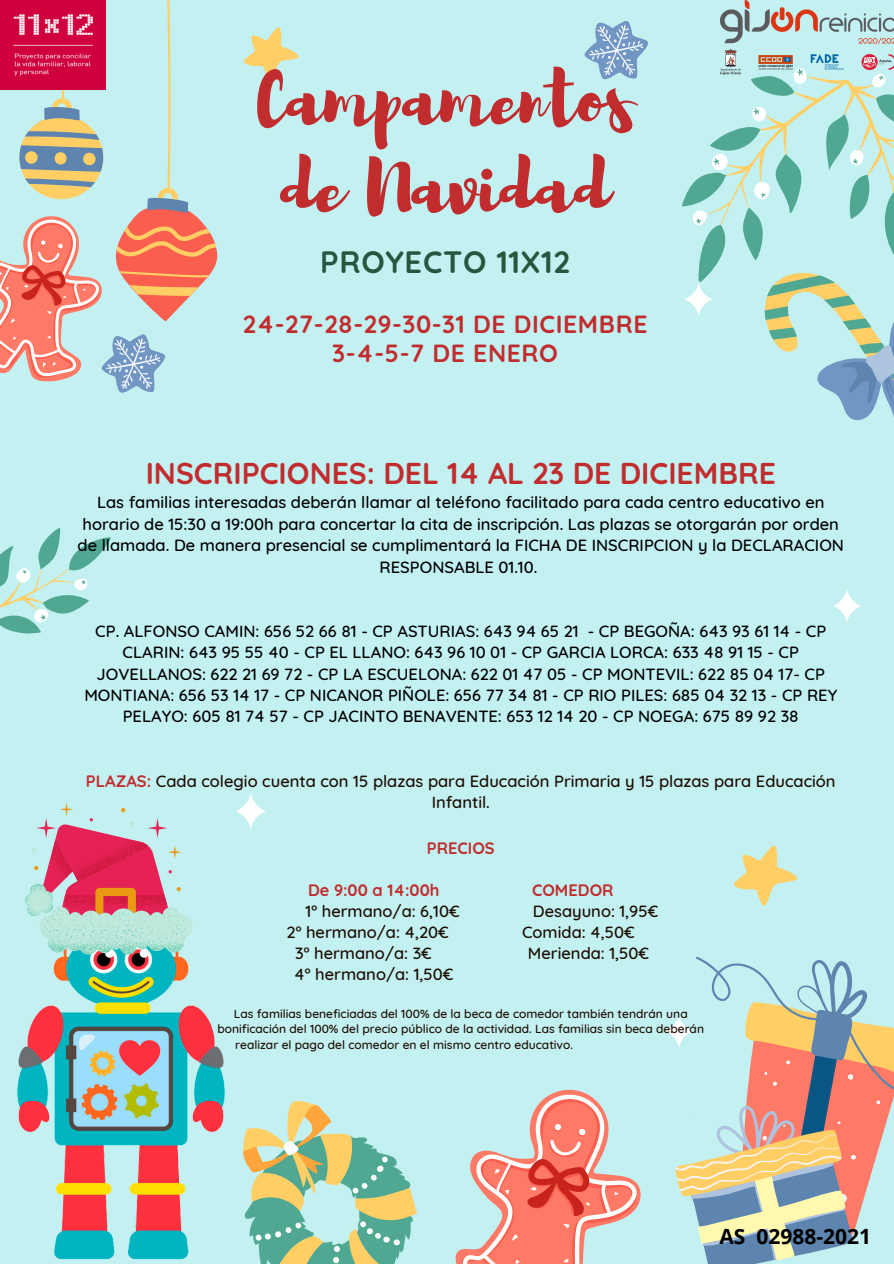
<style>
.page{position:relative;width:894px;height:1264px;background:#fff}
.page>*{position:absolute;margin:0;border:0;box-sizing:border-box;transform-origin:0 0}
.t1{font:73.65px/87.8px "Brusher";color:#c12d2e;text-align:center}
.t2{font:700 30.75px "Quicksand";letter-spacing:.025em;color:#25573e}
.t3{font:700 30px "Quicksand";color:#c12d2e}
.t4{font:700 24.75px "Quicksand";letter-spacing:.025em;color:#c12d2e}
.t5{font:700 21px "Open Sans";color:#000}
.t6{font:500 16.5px/21.5px "Quicksand";color:#000;text-align:center}
.t7{font:500 16.5px/21.5px "Quicksand";color:#1d0e02;text-align:center}
.t8{font:700 16.5px "Quicksand";color:#c12d2e}
.t9{font:500 12px "Quicksand";color:#1d0e02}
.s1{font-weight:700;color:#c12d2e}
</style>
<div class="page">
<div style="left:0;top:0;width:893px;height:1263px;background:#c3f0f1"></div>
<svg style="left:696px;top:956px;width:172px;height:43px"></svg>
<svg style="left:692px;top:999px;width:201px;height:264px"></svg>
<svg style="left:682px;top:74px;width:211px;height:208px"></svg>
<svg style="left:751px;top:233px;width:142px;height:188px"></svg>
<svg style="left:244px;top:27px;width:55px;height:54px"></svg>
<svg style="left:832px;top:588px;width:28px;height:35px"></svg>
<svg style="left:684px;top:282px;width:28px;height:34px"></svg>
<svg style="left:664px;top:1014px;width:28px;height:34px"></svg>
<svg style="left:246px;top:1100px;width:162px;height:163px"></svg>
<svg style="left:0;top:1px;width:217px;height:633px"></svg>
<svg style="left:235px;top:792px;width:31px;height:37px"></svg>
<svg style="left:734px;top:845px;width:64px;height:61px"></svg>
<img style="left:0;top:1px;width:106px;height:89px">
<img style="left:720px;top:0;width:173px;height:74px">
<svg style="left:584px;top:21px;width:64px;height:59px"></svg>
<img style="left:17px;top:925px;width:229px;height:335px">
<svg style="left:25px;top:802px;width:167px;height:152px"></svg>
<svg style="left:408px;top:1057px;width:292px;height:206px"></svg>
<svg style="left:419px;top:1065px;width:275px;height:198px"></svg>
<svg style="left:513px;top:1143px;width:90px;height:88px"></svg>
<p class="t1" style="left:257px;top:51px;width:377px">Campamentos de Navidad</p>
<p class="t2" style="left:320px;top:242px;width:251px">PROYECTO 11X12</p>
<p class="t4" style="left:243px;top:308px;width:406px">24-27-28-29-30-31 DE DICIEMBRE</p>
<p class="t4" style="left:332px;top:337px;width:227px">3-4-5-7 DE ENERO</p>
<p class="t3" style="left:146px;top:453px;width:631px">INSCRIPCIONES: DEL 14 AL 23 DE DICIEMBRE</p>
<p class="t6" style="left:78px;top:491px;width:767px">Las familias interesadas deberán llamar al teléfono facilitado para cada centro educativo en horario de 15:30 a 19:00h para concertar la cita de inscripción. Las plazas se otorgarán por orden de llamada. De manera presencial se cumplimentará la FICHA DE INSCRIPCION y la DECLARACION RESPONSABLE 01.10.</p>
<p class="t6" style="left:84px;top:620px;width:754px">CP. ALFONSO CAMIN: 656 52 66 81 - CP ASTURIAS: 643 94 65 21 - CP BEGOÑA: 643 93 61 14 - CP CLARIN: 643 95 55 40 - CP EL LLANO: 643 96 10 01 - CP GARCIA LORCA: 633 48 91 15 - CP JOVELLANOS: 622 21 69 72 - CP LA ESCUELONA: 622 01 47 05 - CP MONTEVIL: 622 85 04 17- CP MONTIANA: 656 53 14 17 - CP NICANOR PIÑOLE: 656 77 34 81 - CP RIO PILES: 685 04 32 13 - CP REY PELAYO: 605 81 74 57 - CP JACINTO BENAVENTE: 653 12 14 20 - CP NOEGA: 675 89 92 38</p>
<p class="t7" style="left:86px;top:769px;width:751px"><span class="s1">PLAZAS:</span> Cada colegio cuenta con 15 plazas para Educación Primaria y 15 plazas para Educación<br>Infantil.</p>
<p class="t8" style="left:426px;top:837px;width:69px">PRECIOS</p>
<p class="t8" style="left:308px;top:879px;width:133px">De 9:00 a 14:00h</p>
<p class="t8" style="left:532px;top:879px;width:83px">COMEDOR</p>
<p class="t7" style="left:305px;top:900px;width:155px">1º hermano/a: 6,10€</p>
<p class="t7" style="left:532px;top:900px;width:127px">Desayuno: 1,95€</p>
<p class="t7" style="left:286px;top:921px;width:164px">2º hermano/a: 4,20€</p>
<p class="t7" style="left:522px;top:921px;width:114px">Comida: 4,50€</p>
<p class="t7" style="left:295px;top:942px;width:138px">3º hermano/a: 3€</p>
<p class="t7" style="left:528px;top:942px;width:123px">Merienda: 1,50€</p>
<p class="t7" style="left:294px;top:963px;width:161px">4º hermano/a: 1,50€</p>
<p class="t9" style="left:234px;top:1006px;width:455px">Las familias beneficiadas del 100% de la beca de comedor también tendrán una</p>
<p class="t9" style="left:217px;top:1021px;width:488px">bonificación del 100% del precio público de la actividad. Las familias sin beca deberán</p>
<p class="t9" style="left:235px;top:1036px;width:339px">realizar el pago del comedor en el mismo centro educativo.</p>
<p class="t5" style="left:719px;top:1221px;width:153px">AS 02988-2021</p>
</div>
